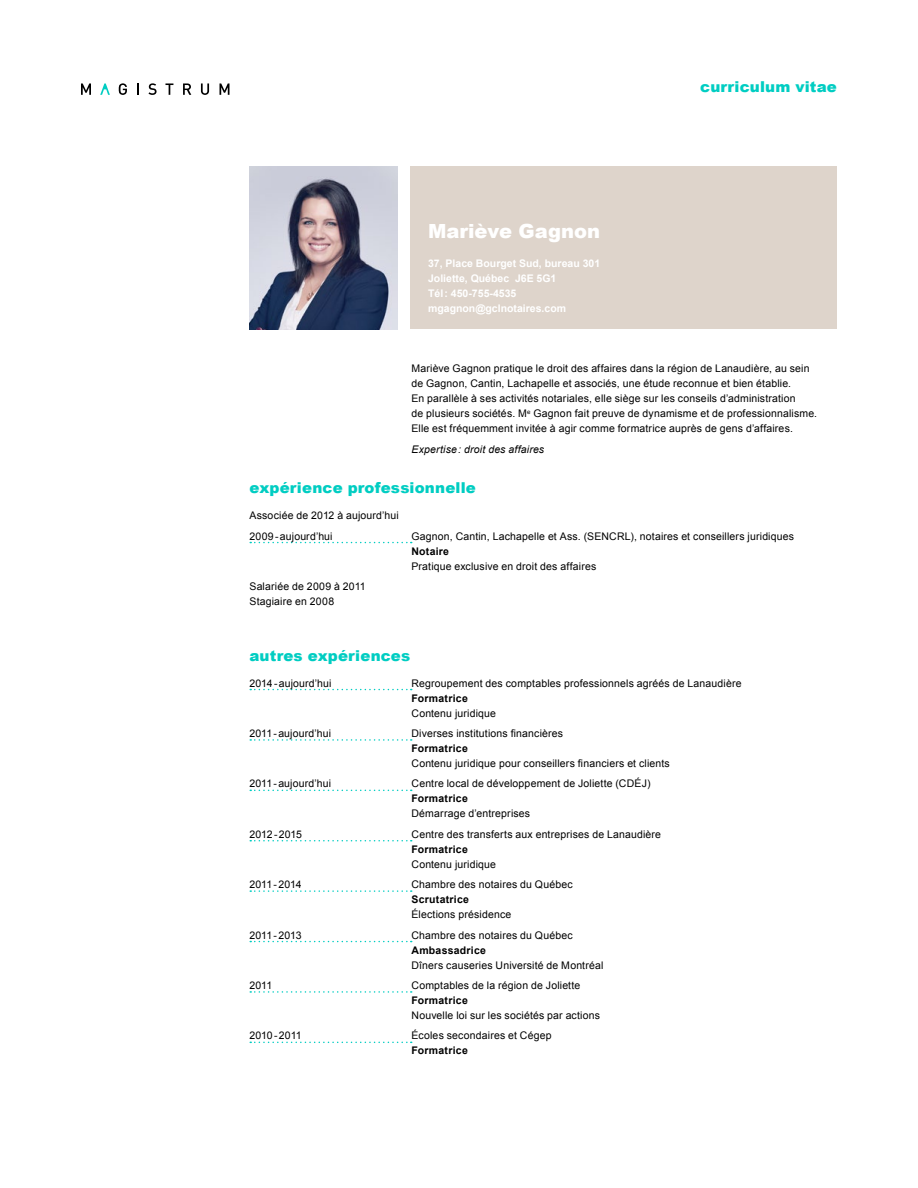
<style>
.page{position:relative;width:918px;height:1188px;background:#fff}
.page>*{position:absolute;margin:0;border:0;box-sizing:border-box;transform-origin:0 0}
.t1{font:900 19.5px "Arial";color:#fff}
.t2{font:900 15px "Arial";letter-spacing:.01em;color:#00cdc2}
.t3{font:10.5px/15px "Arial";letter-spacing:.015em;color:#000}
.t4{font:700 10.5px "Arial";letter-spacing:.025em;color:#000}
.t5{font:700 10.5px/15px "Arial";color:#fff}
.t6{font:10.5px "Arial";letter-spacing:-.005em;color:#000}
.t7{font:italic 10.5px "Arial";letter-spacing:.015em;color:#000}
</style>
<div class="page">
<div style="left:410px;top:166px;width:427px;height:163px;background:#ded4cb"></div>
<svg style="left:250px;top:542px;width:162px;height:1px"></svg>
<svg style="left:250px;top:689px;width:162px;height:1px"></svg>
<svg style="left:250px;top:739px;width:162px;height:2px"></svg>
<svg style="left:250px;top:790px;width:162px;height:1px"></svg>
<svg style="left:250px;top:840px;width:162px;height:1px"></svg>
<svg style="left:250px;top:890px;width:162px;height:2px"></svg>
<svg style="left:250px;top:941px;width:162px;height:1px"></svg>
<svg style="left:250px;top:991px;width:162px;height:2px"></svg>
<svg style="left:250px;top:1042px;width:162px;height:1px"></svg>
<img style="left:249px;top:166px;width:149px;height:163px">
<svg style="left:81px;top:83px;width:10px;height:12px"></svg>
<svg style="left:100px;top:83px;width:10px;height:12px"></svg>
<svg style="left:119px;top:83px;width:8px;height:12px"></svg>
<svg style="left:137px;top:83px;width:2px;height:12px"></svg>
<svg style="left:148px;top:83px;width:9px;height:12px"></svg>
<svg style="left:165px;top:83px;width:8px;height:12px"></svg>
<svg style="left:183px;top:83px;width:8px;height:12px"></svg>
<svg style="left:201px;top:83px;width:8px;height:12px"></svg>
<svg style="left:220px;top:83px;width:9px;height:12px"></svg>
<h1 class="t1" style="left:428px;top:216px;width:174px">Mariève Gagnon</h1>
<p class="t5" style="left:428px;top:256px;width:174px">37, Place Bourget Sud, bureau 301<br>Joliette, Québec J6E 5G1<br>Tél: 450-755-4535 mgagnon@gclnotaires.com</p>
<h2 class="t2" style="left:700px;top:75px;width:138px">curriculum vitae</h2>
<p class="t3" style="left:411px;top:361px;width:407px">Mariève Gagnon pratique le droit des affaires dans la région de Lanaudière, au sein de Gagnon, Cantin, Lachapelle et associés, une étude reconnue et bien établie.<br>En parallèle à ses activités notariales, elle siège sur les conseils d’administration<br>de plusieurs sociétés. M<sup>e</sup> Gagnon fait preuve de dynamisme et de professionnalisme.<br>Elle est fréquemment invitée à agir comme formatrice auprès de gens d’affaires.</p>
<p class="t7" style="left:411px;top:442px;width:134px">Expertise: droit des affaires</p>
<h2 class="t2" style="left:249px;top:477px;width:228px">expérience professionnelle</h2>
<p class="t3" style="left:249px;top:505px;width:151px;line-height:20.4px">Associée de 2012 à aujourd’hui<br>2009-aujourd’hui</p>
<p class="t3" style="left:411px;top:528px;width:384px">Gagnon, Cantin, Lachapelle et Ass. (SENCRL), notaires et conseillers juridiques</p>
<p class="t4" style="left:411px;top:544px;width:39px">Notaire</p>
<p class="t3" style="left:411px;top:558px;width:186px">Pratique exclusive en droit des affaires</p>
<p class="t3" style="left:249px;top:579px;width:118px">Salariée de 2009 à 2011<br>Stagiaire en 2008</p>
<h2 class="t2" style="left:249px;top:644px;width:162px">autres expériences</h2>
<p class="t3" style="left:249px;top:675px;width:84px">2014-aujourd’hui</p>
<p class="t3" style="left:411px;top:675px;width:332px">Regroupement des comptables professionnels agréés de Lanaudière</p>
<p class="t4" style="left:411px;top:691px;width:58px">Formatrice</p>
<p class="t3" style="left:411px;top:705px;width:86px">Contenu juridique</p>
<p class="t3" style="left:249px;top:726px;width:83px">2011-aujourd’hui</p>
<p class="t3" style="left:411px;top:726px;width:153px">Diverses institutions financières</p>
<p class="t4" style="left:412px;top:741px;width:58px">Formatrice</p>
<p class="t3" style="left:412px;top:756px;width:260px">Contenu juridique pour conseillers financiers et clients</p>
<p class="t3" style="left:250px;top:776px;width:83px">2011-aujourd’hui</p>
<p class="t3" style="left:412px;top:776px;width:241px">Centre local de développement de Joliette (CDÉJ)</p>
<p class="t4" style="left:412px;top:792px;width:58px">Formatrice</p>
<p class="t3" style="left:412px;top:806px;width:120px">Démarrage d’entreprises</p>
<p class="t6" style="left:250px;top:827px;width:54px">2012-2015</p>
<p class="t3" style="left:412px;top:827px;width:251px">Centre des transferts aux entreprises de Lanaudière</p>
<p class="t4" style="left:412px;top:842px;width:58px">Formatrice</p>
<p class="t3" style="left:412px;top:857px;width:86px">Contenu juridique</p>
<p class="t6" style="left:250px;top:878px;width:54px">2011-2014</p>
<p class="t3" style="left:412px;top:877px;width:163px">Chambre des notaires du Québec</p>
<p class="t4" style="left:412px;top:893px;width:59px">Scrutatrice</p>
<p class="t3" style="left:412px;top:907px;width:101px">Élections présidence</p>
<p class="t6" style="left:250px;top:928px;width:54px">2011-2013</p>
<p class="t3" style="left:412px;top:928px;width:163px">Chambre des notaires du Québec</p>
<p class="t4" style="left:412px;top:943px;width:76px">Ambassadrice</p>
<p class="t3" style="left:412px;top:958px;width:193px">Dîners causeries Université de Montréal</p>
<p class="t3" style="left:250px;top:978px;width:24px">2011</p>
<p class="t3" style="left:412px;top:978px;width:170px">Comptables de la région de Joliette</p>
<p class="t4" style="left:412px;top:993px;width:58px">Formatrice</p>
<p class="t3" style="left:412px;top:1008px;width:190px">Nouvelle loi sur les sociétés par actions</p>
<p class="t6" style="left:250px;top:1029px;width:54px">2010-2011</p>
<p class="t3" style="left:412px;top:1028px;width:142px">Écoles secondaires et Cégep</p>
<p class="t4" style="left:412px;top:1044px;width:58px">Formatrice</p>
</div>
